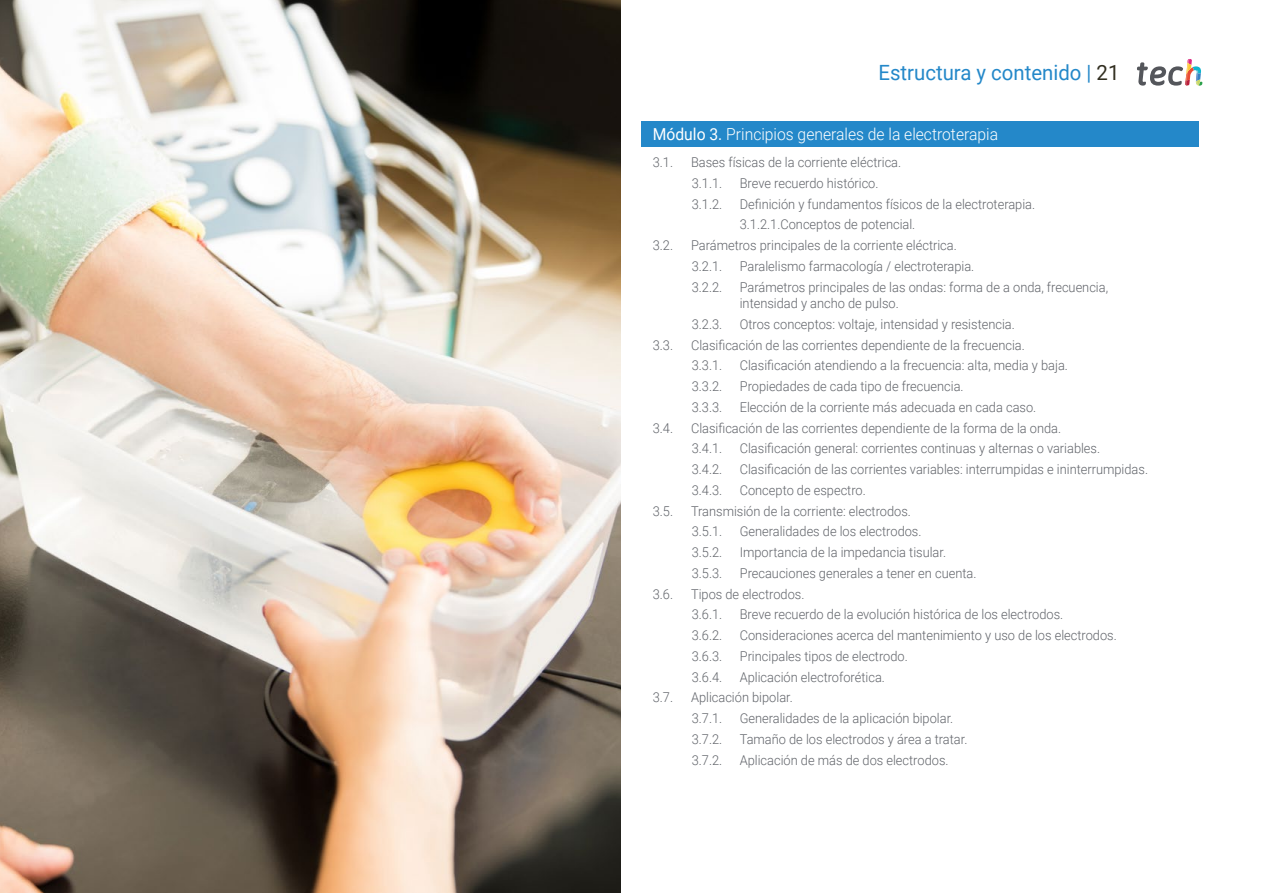
<style>
.page{position:relative;width:1263px;height:893px;background:#fff}
.page>*{position:absolute;margin:0;border:0;box-sizing:border-box;transform-origin:0 0}
.t1{font:21px "Roboto";color:#2488c9}
.t2{font:300 16.5px "Roboto";color:#fff;scale:.95 1}
.t3{font:300 13.5px/20.7px "Roboto";color:#61646a;scale:.95 1}
.s1{color:#312e20}
.s2{font-weight:400}
</style>
<div class="page">
<img style="left:0;top:0;width:621px;height:893px">
<div style="left:642px;top:121px;width:557px;height:25px;background:#2488c9"></div>
<svg style="left:1137px;top:59px;width:65px;height:27px"></svg>
<h1 class="t1" style="left:878px;top:57px;width:242px">Estructura y contenido | <span class="s1">21</span></h1>
<p class="t2" style="left:653px;top:123px;width:365px"><span class="s2">Módulo 3.</span> Principios generales de la electroterapia</p>
<p class="t3" style="left:653px;top:151px;width:23px">3.1.</p>
<p class="t3" style="left:691px;top:151px;width:223px">Bases físicas de la corriente eléctrica.<br>3.1.1.</p>
<p class="t3" style="left:740px;top:172px;width:148px">Breve recuerdo histórico.</p>
<p class="t3" style="left:692px;top:193px;width:34px">3.1.2.</p>
<p class="t3" style="left:740px;top:193px;width:312px">Definición y fundamentos físicos de la electroterapia.<br>3.1.2.1.Conceptos de potencial.</p>
<p class="t3" style="left:653px;top:234px;width:23px">3.2.</p>
<p class="t3" style="left:691px;top:234px;width:281px">Parámetros principales de la corriente eléctrica.<br>3.2.1.</p>
<p class="t3" style="left:740px;top:255px;width:248px">Paralelismo farmacología / electroterapia.</p>
<p class="t3" style="left:692px;top:276px;width:34px">3.2.2.</p>
<p class="t3" style="left:740px;top:278px;width:389px;line-height:16.5px">Parámetros principales de las ondas: forma de a onda, frecuencia, intensidad y ancho de pulso.</p>
<p class="t3" style="left:692px;top:313px;width:34px">3.2.3.</p>
<p class="t3" style="left:740px;top:313px;width:291px">Otros conceptos: voltaje, intensidad y resistencia.</p>
<p class="t3" style="left:653px;top:334px;width:23px">3.3.</p>
<p class="t3" style="left:691px;top:334px;width:353px">Clasificación de las corrientes dependiente de la frecuencia.<br>3.3.1.</p>
<p class="t3" style="left:740px;top:355px;width:347px">Clasificación atendiendo a la frecuencia: alta, media y baja.</p>
<p class="t3" style="left:692px;top:375px;width:34px">3.3.2.</p>
<p class="t3" style="left:740px;top:375px;width:237px">Propiedades de cada tipo de frecuencia.</p>
<p class="t3" style="left:692px;top:396px;width:34px">3.3.3.</p>
<p class="t3" style="left:740px;top:396px;width:314px">Elección de la corriente más adecuada en cada caso.</p>
<p class="t3" style="left:653px;top:417px;width:23px">3.4.</p>
<p class="t3" style="left:691px;top:417px;width:391px">Clasificación de las corrientes dependiente de la forma de la onda.<br>3.4.1.</p>
<p class="t3" style="left:740px;top:438px;width:381px">Clasificación general: corrientes continuas y alternas o variables.</p>
<p class="t3" style="left:692px;top:458px;width:34px">3.4.2.</p>
<p class="t3" style="left:740px;top:458px;width:431px">Clasificación de las corrientes variables: interrumpidas e ininterrumpidas.</p>
<p class="t3" style="left:692px;top:479px;width:34px">3.4.3.</p>
<p class="t3" style="left:740px;top:479px;width:134px">Concepto de espectro.</p>
<p class="t3" style="left:653px;top:500px;width:23px">3.5.</p>
<p class="t3" style="left:691px;top:500px;width:233px">Transmisión de la corriente: electrodos.<br>3.5.1.</p>
<p class="t3" style="left:740px;top:521px;width:193px">Generalidades de los electrodos.</p>
<p class="t3" style="left:692px;top:541px;width:34px">3.5.2.</p>
<p class="t3" style="left:740px;top:541px;width:219px">Importancia de la impedancia tisular.</p>
<p class="t3" style="left:692px;top:562px;width:34px">3.5.3.</p>
<p class="t3" style="left:740px;top:562px;width:251px">Precauciones generales a tener en cuenta.</p>
<p class="t3" style="left:653px;top:583px;width:23px">3.6.</p>
<p class="t3" style="left:691px;top:583px;width:121px">Tipos de electrodos.<br>3.6.1.</p>
<p class="t3" style="left:740px;top:604px;width:342px">Breve recuerdo de la evolución histórica de los electrodos.</p>
<p class="t3" style="left:692px;top:624px;width:34px">3.6.2.</p>
<p class="t3" style="left:740px;top:624px;width:398px">Consideraciones acerca del mantenimiento y uso de los electrodos.</p>
<p class="t3" style="left:692px;top:645px;width:34px">3.6.3.</p>
<p class="t3" style="left:740px;top:645px;width:178px">Principales tipos de electrodo.</p>
<p class="t3" style="left:692px;top:666px;width:34px">3.6.4.</p>
<p class="t3" style="left:740px;top:666px;width:154px">Aplicación electroforética.</p>
<p class="t3" style="left:653px;top:687px;width:23px">3.7.</p>
<p class="t3" style="left:691px;top:687px;width:109px">Aplicación bipolar.<br>3.7.1.</p>
<p class="t3" style="left:740px;top:707px;width:226px">Generalidades de la aplicación bipolar.</p>
<p class="t3" style="left:692px;top:728px;width:34px">3.7.2.</p>
<p class="t3" style="left:740px;top:728px;width:241px">Tamaño de los electrodos y área a tratar.</p>
<p class="t3" style="left:692px;top:749px;width:34px">3.7.2.</p>
<p class="t3" style="left:740px;top:749px;width:221px">Aplicación de más de dos electrodos.</p>
</div>
